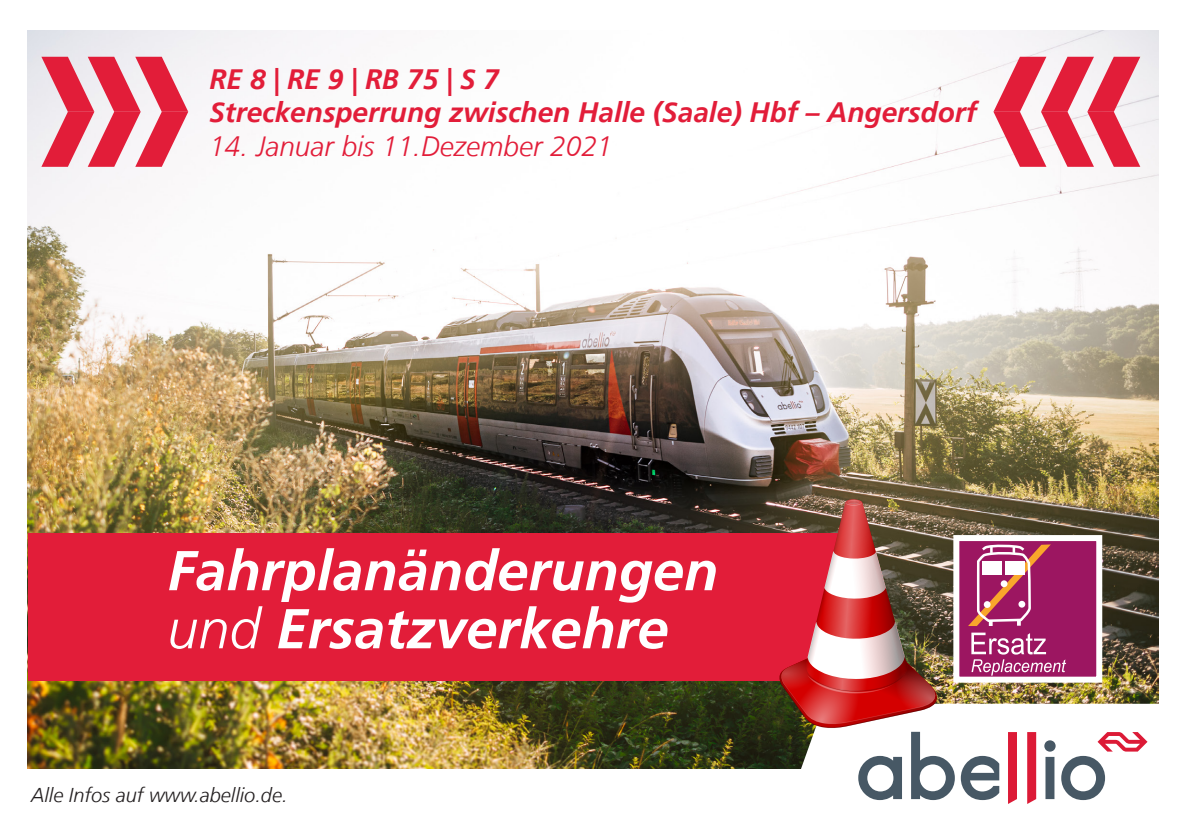
<style>
.page{position:relative;width:1191px;height:840px;background:#fff}
.page>*{position:absolute;margin:0;border:0;box-sizing:border-box;transform-origin:0 0}
.t1{font:italic 700 56px/58px "Frutiger LT";color:#fff}
.t2{font:italic 700 28px "Frutiger LT";color:#e21d39}
.t3{font:italic 300 28px "Frutiger LT";color:#e21d39}
.t4{font:italic 300 20px "Frutiger LT";color:#231f20}
.s1{font-weight:300}
</style>
<div class="page">
<img style="left:28px;top:30px;width:1130px;height:738px">
<svg style="left:1008px;top:703px;width:151px;height:101px"></svg>
<svg style="left:41px;top:57px;width:147px;height:110px"></svg>
<svg style="left:993px;top:57px;width:147px;height:110px"></svg>
<div style="left:28px;top:533px;width:821px;height:147px;background:#e21d39"></div>
<img style="left:775px;top:499px;width:372px;height:304px">
<svg style="left:983px;top:600px;width:7px;height:7px"></svg>
<svg style="left:1018px;top:600px;width:7px;height:7px"></svg>
<div style="left:1000px;top:580px;width:7px;height:7px;background:#fff;border-radius:50%"></div>
<div style="left:953px;top:534px;width:149px;height:148px;border:6px solid #fff"></div>
<p class="t2" style="left:209px;top:62px;width:291px">RE 8 | RE 9 | RB 75 | S 7</p>
<p class="t2" style="left:209px;top:96px;width:769px">Streckensperrung zwischen Halle (Saale) Hbf – Angersdorf</p>
<p class="t3" style="left:209px;top:130px;width:405px">14. Januar bis 11.Dezember 2021</p>
<p class="t1" style="left:167px;top:541px;width:552px">Fahrplanänderungen <span class="s1">und</span> Ersatzverkehre</p>
<p class="t4" style="left:31px;top:783px;width:258px">Alle Infos auf www.abellio.de.</p>
</div>
